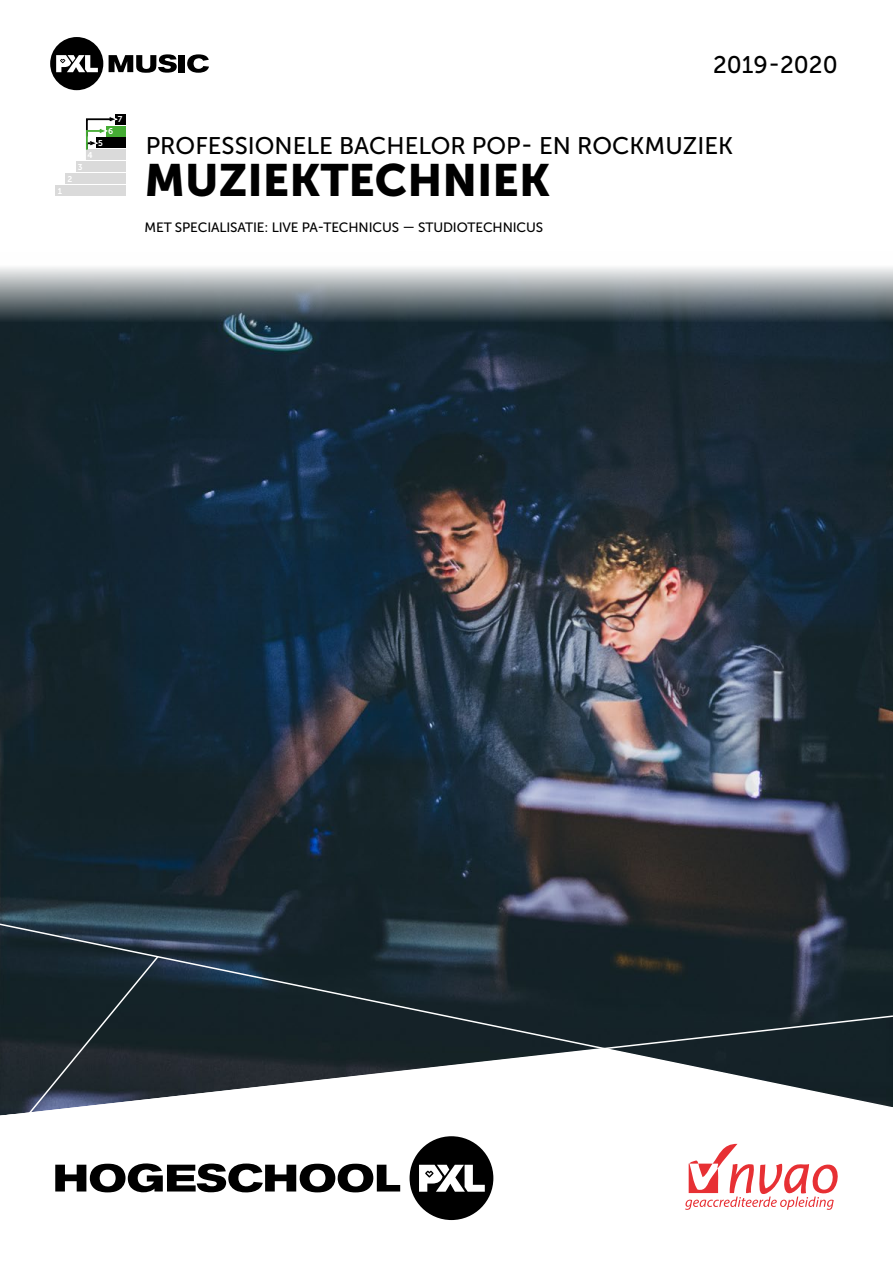
<style>
.page{position:relative;width:893px;height:1263px;background:#fff}
.page>*{position:absolute;margin:0;border:0;box-sizing:border-box;transform-origin:0 0}
.t1{font:45px "Museo Sans 900";color:#000}
.t2{font:24px "Museo Sans 500";color:#000}
.t3{font:13.5px "Museo Sans 500";letter-spacing:-.01em;color:#000}
.t4{font:8.4px "Museo Sans 700";color:#fff}
</style>
<div class="page">
<img style="left:0;top:267px;width:893px;height:655px">
<div style="left:96px;top:138px;width:30px;height:10px;background:#000"></div>
<div style="left:116px;top:114px;width:10px;height:10px;background:#000"></div>
<div style="left:55px;top:185px;width:71px;height:11px;background:#dadada"></div>
<div style="left:66px;top:173px;width:60px;height:11px;background:#dadada"></div>
<div style="left:76px;top:162px;width:50px;height:10px;background:#dadada"></div>
<div style="left:86px;top:150px;width:40px;height:10px;background:#dadada"></div>
<div style="left:106px;top:126px;width:20px;height:10px;background:#45ac34"></div>
<svg style="left:85px;top:115px;width:33px;height:47px"></svg>
<svg style="left:48px;top:34px;width:58px;height:59px"></svg>
<div style="left:50px;top:37px;width:53px;height:53px;background:#000;border-radius:50%"></div>
<svg style="left:56px;top:55px;width:42px;height:17px"></svg>
<svg style="left:109px;top:54px;width:68px;height:19px"></svg>
<div style="left:179px;top:55px;width:6px;height:17px;background:#000"></div>
<svg style="left:187px;top:54px;width:22px;height:19px"></svg>
<svg style="left:0;top:922px;width:893px;height:92px;background:#1f2d36"></svg>
<svg style="left:400px;top:1014px;width:493px;height:93px"></svg>
<svg style="left:685px;top:1143px;width:153px;height:67px"></svg>
<div style="left:410px;top:1136px;width:83px;height:84px;background:#000;border-radius:50%"></div>
<svg style="left:419px;top:1165px;width:66px;height:27px"></svg>
<svg style="left:0;top:954px;width:400px;height:239px"></svg>
<p class="t4" style="left:118px;top:115px;width:6px">7</p>
<p class="t4" style="left:108px;top:127px;width:7px">6</p>
<p class="t4" style="left:98px;top:138px;width:6px">5</p>
<p class="t4" style="left:88px;top:150px;width:7px">4</p>
<p class="t4" style="left:78px;top:162px;width:6px">3</p>
<p class="t4" style="left:67px;top:174px;width:6px">2</p>
<p class="t4" style="left:58px;top:186px;width:6px">1</p>
<h2 class="t2" style="left:713px;top:51px;width:126px">2019-2020</h2>
<h2 class="t2" style="left:146px;top:133px;width:589px">PROFESSIONELE BACHELOR POP- EN ROCKMUZIEK</h2>
<h1 class="t1" style="left:145px;top:155px;width:407px">MUZIEKTECHNIEK</h1>
<p class="t3" style="left:145px;top:220px;width:400px">MET SPECIALISATIE: LIVE PA-TECHNICUS — STUDIOTECHNICUS</p>
</div>
